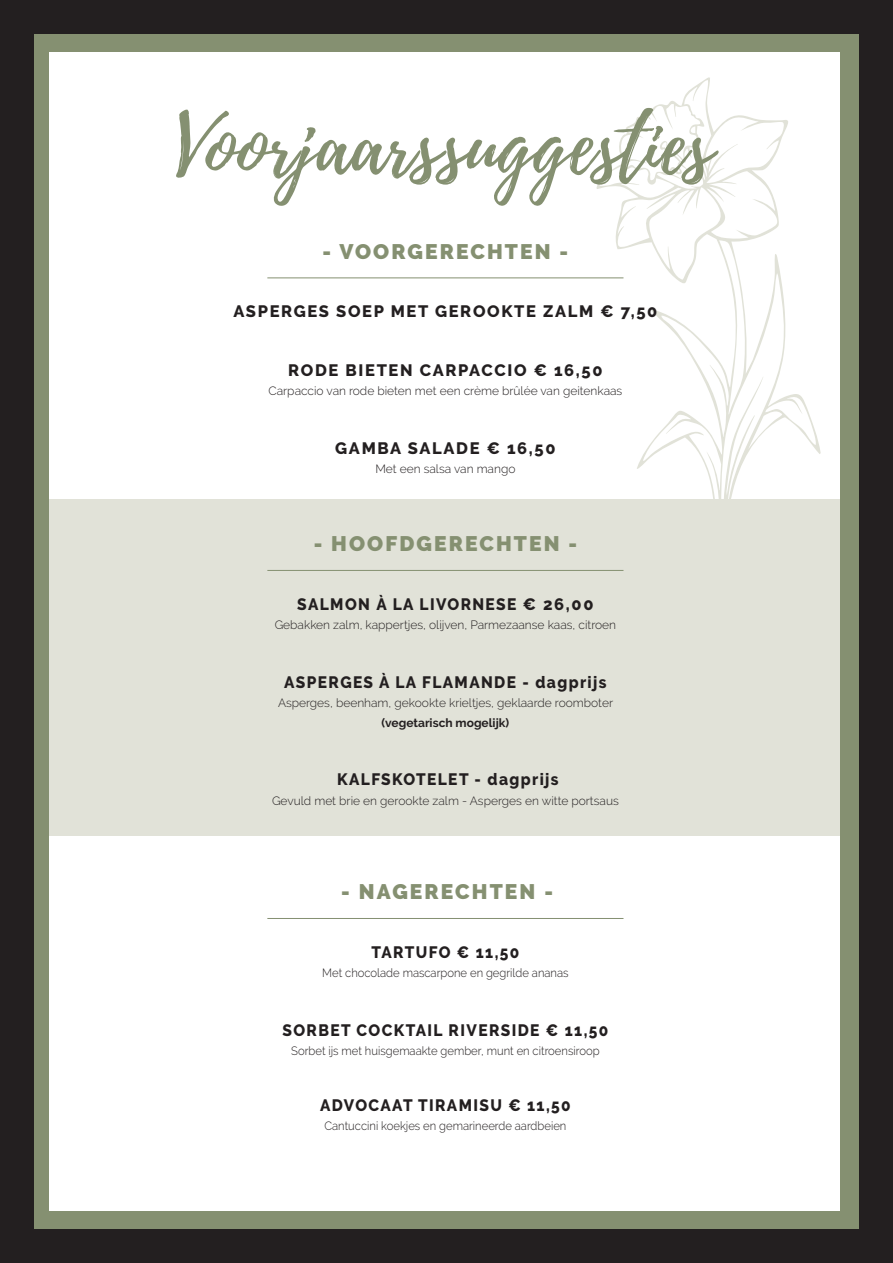
<style>
.page{position:relative;width:893px;height:1263px;background:#231f20}
.page>*{position:absolute;margin:0;border:0;box-sizing:border-box;transform-origin:0 0}
.t1{font:80.85px "Playlist Script";color:#859071}
.t2{font:900 21px "Raleway";letter-spacing:.1em;color:#859071}
.t3{font:800 16.5px "Raleway";letter-spacing:.09em;color:#231f20;scale:.94 1}
.t4{font:800 16.5px "Raleway";letter-spacing:.09em;color:#231f20}
.t5{font:300 12px "Raleway";color:#231f20}
.t6{font:300 12px "Raleway";color:#231f20;scale:.94 1}
.t7{font:700 12px "Raleway";color:#231f20}
</style>
<div class="page">
<div style="left:34px;top:34px;width:825px;height:1195px;background:#859071"></div>
<div style="left:49px;top:52px;width:791px;height:1159px;background:#fff"></div>
<div style="left:49px;top:499px;width:791px;height:337px;background:#e1e2d8"></div>
<svg style="left:595px;top:77px;width:226px;height:422px"></svg>
<hr style="left:267px;top:277px;width:356px;height:1px;background:#859071">
<hr style="left:267px;top:570px;width:356px;height:1px;background:#859071">
<hr style="left:267px;top:918px;width:356px;height:1px;background:#859071">
<h1 class="t1" style="left:176px;top:88px;width:538px">Voorjaarssuggesties</h1>
<h2 class="t2" style="left:323px;top:239px;width:247px">- VOORGERECHTEN -</h2>
<h3 class="t4" style="left:233px;top:302px;width:426px">ASPERGES SOEP MET GEROOKTE ZALM € 7,50</h3>
<h3 class="t4" style="left:288px;top:361px;width:316px">RODE BIETEN CARPACCIO € 16,50</h3>
<p class="t5" style="left:268px;top:384px;width:355px">Carpaccio van rode bieten met een crème brûlée van geitenkaas</p>
<h3 class="t4" style="left:335px;top:439px;width:222px">GAMBA SALADE € 16,50</h3>
<p class="t5" style="left:375px;top:462px;width:142px">Met een salsa van mango</p>
<h2 class="t2" style="left:314px;top:532px;width:265px">- HOOFDGERECHTEN -</h2>
<h3 class="t3" style="left:297px;top:595px;width:317px">SALMON À LA LIVORNESE € 26,00</h3>
<p class="t5" style="left:275px;top:618px;width:343px">Gebakken zalm, kappertjes, olijven, Parmezaanse kaas, citroen</p>
<h3 class="t3" style="left:284px;top:673px;width:344px">ASPERGES À LA FLAMANDE - dagprijs</h3>
<p class="t5" style="left:278px;top:696px;width:337px">Asperges, beenham, gekookte krieltjes, geklaarde roomboter</p>
<p class="t7" style="left:382px;top:716px;width:129px">(vegetarisch mogelijk)</p>
<h3 class="t3" style="left:337px;top:770px;width:237px">KALFSKOTELET - dagprijs</h3>
<p class="t5" style="left:272px;top:794px;width:348px">Gevuld met brie en gerookte zalm - Asperges en witte portsaus</p>
<h2 class="t2" style="left:341px;top:880px;width:213px">- NAGERECHTEN -</h2>
<h3 class="t3" style="left:371px;top:943px;width:159px">TARTUFO € 11,50</h3>
<p class="t6" style="left:322px;top:966px;width:263px">Met chocolade mascarpone en gegrilde ananas</p>
<h3 class="t3" style="left:282px;top:1021px;width:348px">SORBET COCKTAIL RIVERSIDE € 11,50</h3>
<p class="t6" style="left:291px;top:1044px;width:330px">Sorbet ijs met huisgemaakte gember, munt en citroensiroop</p>
<h3 class="t3" style="left:320px;top:1096px;width:268px">ADVOCAAT TIRAMISU € 11,50</h3>
<p class="t6" style="left:324px;top:1119px;width:259px">Cantuccini koekjes en gemarineerde aardbeien</p>
</div>
